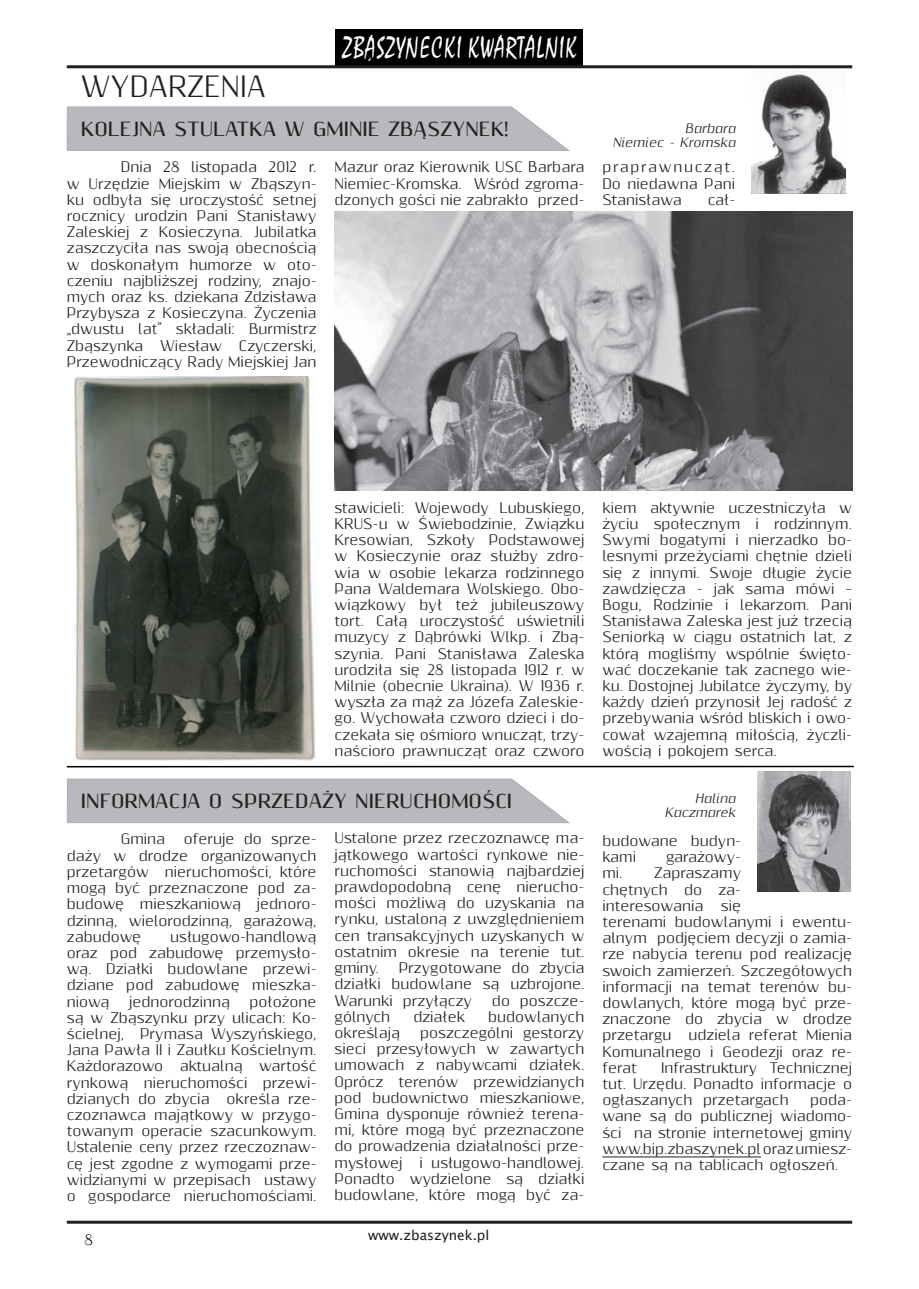
<style>
.page{position:relative;width:919px;height:1289px;background:#fff}
.page>*{position:absolute;margin:0;border:0;box-sizing:border-box;transform-origin:0 0}
.t1{font:29.7px "Staccato 222 BT";color:#fff;scale:.73 1}
.t2{font:27px "Resagnicto";color:#231f20}
.t3{font:700 18px "Resagnicto";color:#231f20}
.t4{font:13.5px/16.2px "Resagnicto";color:#231f20;text-align:justify}
.t5{font:13.5px "Lucida Sans Unicode";color:#231f20}
.t6{font:italic 12px/13.5px "Resagnicto";color:#231f20;text-align:right}
</style>
<div class="page">
<hr style="left:67px;top:1220px;width:785px;height:3px;background:#231f20">
<div style="left:335px;top:29px;width:248px;height:38px;background:#000"></div>
<hr style="left:67px;top:65px;width:785px;height:3px;background:#231f20">
<svg style="left:66px;top:106px;width:504px;height:45px;background:#bcbdc0"></svg>
<hr style="left:67px;top:765px;width:786px;height:2px;background:#000">
<svg style="left:66px;top:778px;width:504px;height:46px;background:#bdbec1"></svg>
<hr style="left:602px;top:1156px;width:159px;height:1px;background:#231f20">
<img style="left:334px;top:211px;width:518px;height:279px">
<img style="left:751px;top:70px;width:94px;height:124px">
<img style="left:757px;top:771px;width:93px;height:120px">
<img style="left:74px;top:376px;width:242px;height:384px">
<h2 class="t2" style="left:81px;top:70px;width:187px">WYDARZENIA</h2>
<h1 class="t1" style="left:342px;top:30px;width:323px">ZBASZYNECKI KWARTALNIK</h1>
<h3 class="t3" style="left:81px;top:118px;width:26px">KOLEJN</h3>
<h3 class="t3" style="left:152px;top:118px;width:186px">A STULATKA W GMINIE</h3>
<h3 class="t3" style="left:388px;top:118px;width:26px">ZBĄSZYNEK</h3>
<h3 class="t3" style="left:504px;top:118px;width:5px">!</h3>
<p class="t4" style="left:67px;top:159px;width:251px;text-indent:54px">Dnia 28 listopada 2012 r. w Urzędzie Miejskim w Zbąszyn&shy;ku odbyła się uroczystość setnej rocznicy urodzin Pani Stanisławy Zaleskiej z Kosieczyna. Jubilatka zaszczyciła nas swoją obecnością w doskonałym humorze w oto&shy;czeniu najbliższej rodziny, znajo&shy;mych oraz ks. dziekana Zdzisława Przybysza z Kosieczyna. Życzenia „dwustu lat” składali: Burmistrz Zbąszynka Wiesław Czyczerski, Przewodniczący Rady Miejskiej Jan</p>
<p class="t4" style="left:334px;top:159px;width:251px">Mazur oraz Kierownik USC Barbara Niemiec-Kromska. Wśród zgroma&shy;dzonych gości nie zabrakło przed-</p>
<p class="t6" style="left:613px;top:122px;width:124px">Barbara<br>Niemiec - Kromska</p>
<p class="t4" style="left:602px;top:159px;width:134px">praprawnucząt.<br>Do niedawna Pani Stanisława</p>
<p class="t4" style="left:707px;top:192px;width:29px">cał-</p>
<p class="t4" style="left:334px;top:500px;width:251px">stawicieli: Wojewody Lubuskiego, KRUS-u w Świebodzinie, Związku Kresowian, Szkoły Podstawowej w Kosieczynie oraz służby zdro&shy;wia w osobie lekarza rodzinnego Pana Waldemara Wolskiego. Obo&shy;wiązkowy był też jubileuszowy tort. Całą uroczystość uświetnili muzycy z Dąbrówki Wlkp. i Zbą&shy;szynia. Pani Stanisława Zaleska urodziła się 28 listopada 1912 r. w Milnie (obecnie Ukraina). W 1936 r. wyszła za mąż za Józefa Zaleskie&shy;go. Wychowała czworo dzieci i do&shy;czekała się ośmioro wnucząt, trzy&shy;naścioro prawnucząt oraz czworo</p>
<h3 class="t3" style="left:81px;top:789px;width:45px">INFORM</h3>
<h3 class="t3" style="left:155px;top:789px;width:89px">ACJA OSPRZED</h3>
<h3 class="t3" style="left:309px;top:789px;width:59px">AŻY NIERUC</h3>
<h3 class="t3" style="left:424px;top:789px;width:29px">HOMO</h3>
<h3 class="t3" style="left:482px;top:789px;width:22px">ŚCI</h3>
<p class="t4" style="left:121px;top:831px;width:46px">Gmina</p>
<p class="t4" style="left:334px;top:830px;width:251px">Ustalone przez rzeczoznawcę ma&shy;jątkowego wartości rynkowe nie&shy;ruchomości stanowią najbardziej prawdopodobną cenę nierucho&shy;mości możliwą do uzyskania na rynku, ustaloną z uwzględnieniem cen transakcyjnych uzyskanych w ostatnim okresie na terenie tut. gminy.</p>
<p class="t4" style="left:67px;top:831px;width:251px;text-indent:117px">oferuje do sprze&shy;daży w drodze organizowanych przetargów nieruchomości, które mogą być przeznaczone pod za&shy;budowę mieszkaniową jednoro&shy;dzinną, wielorodzinną, garażową, zabudowę</p>
<p class="t4" style="left:67px;top:928px;width:251px;text-indent:103px">usługowo-handlową oraz pod zabudowę przemysło&shy;wą. Działki budowlane przewi&shy;dziane pod zabudowę mieszka&shy;niową</p>
<p class="t4" style="left:334px;top:960px;width:251px;text-indent:64px">Przygotowane do zbycia działki budowlane są uzbrojone.<br>Warunki przyłączy</p>
<p class="t4" style="left:492px;top:992px;width:94px">do poszcze-</p>
<p class="t4" style="left:67px;top:993px;width:251px;text-indent:183px">położone są w Zbąszynku przy ulicach: Ko&shy;ścielnej, Prymasa Wyszyńskiego, Jana Pawła II i Zaułku Kościelnym.<br>Każdorazowo aktualną wartość rynkową nieruchomości przewi&shy;dzianych do zbycia określa rze&shy;czoznawca majątkowy w przygo&shy;towanym operacie szacunkowym.<br>Ustalenie ceny przez rzeczoznaw&shy;cę jest zgodne z wymogami prze&shy;widzianymi w przepisach ustawy o gospodarce nieruchomościami.</p>
<p class="t4" style="left:129px;top:993px;width:102px">jednorodzinną</p>
<p class="t4" style="left:334px;top:1008px;width:57px">gólnych</p>
<p class="t4" style="left:413px;top:1008px;width:53px">działek</p>
<p class="t4" style="left:488px;top:1008px;width:98px">budowlanych</p>
<p class="t4" style="left:334px;top:1025px;width:67px">określają</p>
<p class="t4" style="left:334px;top:1025px;width:251px;text-indent:86px">poszczególni gestorzy sieci przesyłowych w zawartych umowach z nabywcami działek.<br>Oprócz terenów przewidzianych pod budownictwo mieszkaniowe, Gmina dysponuje również terena&shy;mi, które mogą być przeznaczone do prowadzenia działalności prze&shy;mysłowej i usługowo-handlowej.<br>Ponadto wydzielone są działki budowlane, które mogą być za-</p>
<p class="t4" style="left:84px;top:1232px;width:10px">8</p>
<p class="t5" style="left:368px;top:1224px;width:123px">www.zbaszynek.pl</p>
<p class="t4" style="left:602px;top:500px;width:251px">kiem aktywnie uczestniczyła w życiu społecznym i rodzinnym.<br>Swymi bogatymi i nierzadko bo&shy;lesnymi przeżyciami chętnie dzieli się z innymi. Swoje długie życie zawdzięcza - jak sama mówi – Bogu, Rodzinie i lekarzom. Pani Stanisława Zaleska jest już trzecią Seniorką w ciągu ostatnich lat, z którą mogliśmy wspólnie święto&shy;wać doczekanie tak zacnego wie&shy;ku. Dostojnej Jubilatce życzymy, by każdy dzień przynosił Jej radość z przebywania wśród bliskich i owo&shy;cował wzajemną miłością, życzli&shy;wością i pokojem serca.</p>
<p class="t6" style="left:665px;top:792px;width:72px">Halina<br>Kaczmarek</p>
<p class="t4" style="left:602px;top:833px;width:140px">budowane budyn&shy;kami</p>
<p class="t4" style="left:602px;top:849px;width:140px;text-indent:64px">garażowy&shy;mi. Zapraszamy chętnych do za&shy;interesowania</p>
<p class="t4" style="left:602px;top:897px;width:251px;text-align:left;text-indent:119px">się<br>terenami budowlanymi i ewentu&shy;alnym podjęciem decyzji o zamia&shy;rze nabycia terenu pod realizację swoich zamierzeń. Szczegółowych informacji na temat terenów bu&shy;dowlanych, które mogą być prze&shy;znaczone do zbycia w drodze przetargu</p>
<p class="t4" style="left:602px;top:1027px;width:251px;text-indent:86px">udziela referat Mienia Komunalnego i Geodezji oraz re&shy;ferat</p>
<p class="t4" style="left:602px;top:1059px;width:251px;text-indent:59px">Infrastruktury Technicznej tut. Urzędu. Ponadto informacje o ogłaszanych przetargach</p>
<p class="t4" style="left:602px;top:1092px;width:251px;text-indent:208px">poda&shy;wane są do publicznej wiadomo&shy;ści na stronie internetowej gminy www.bip.zbaszynek.pl oraz umiesz&shy;czane są na tablicach ogłoszeń.</p>
</div>
